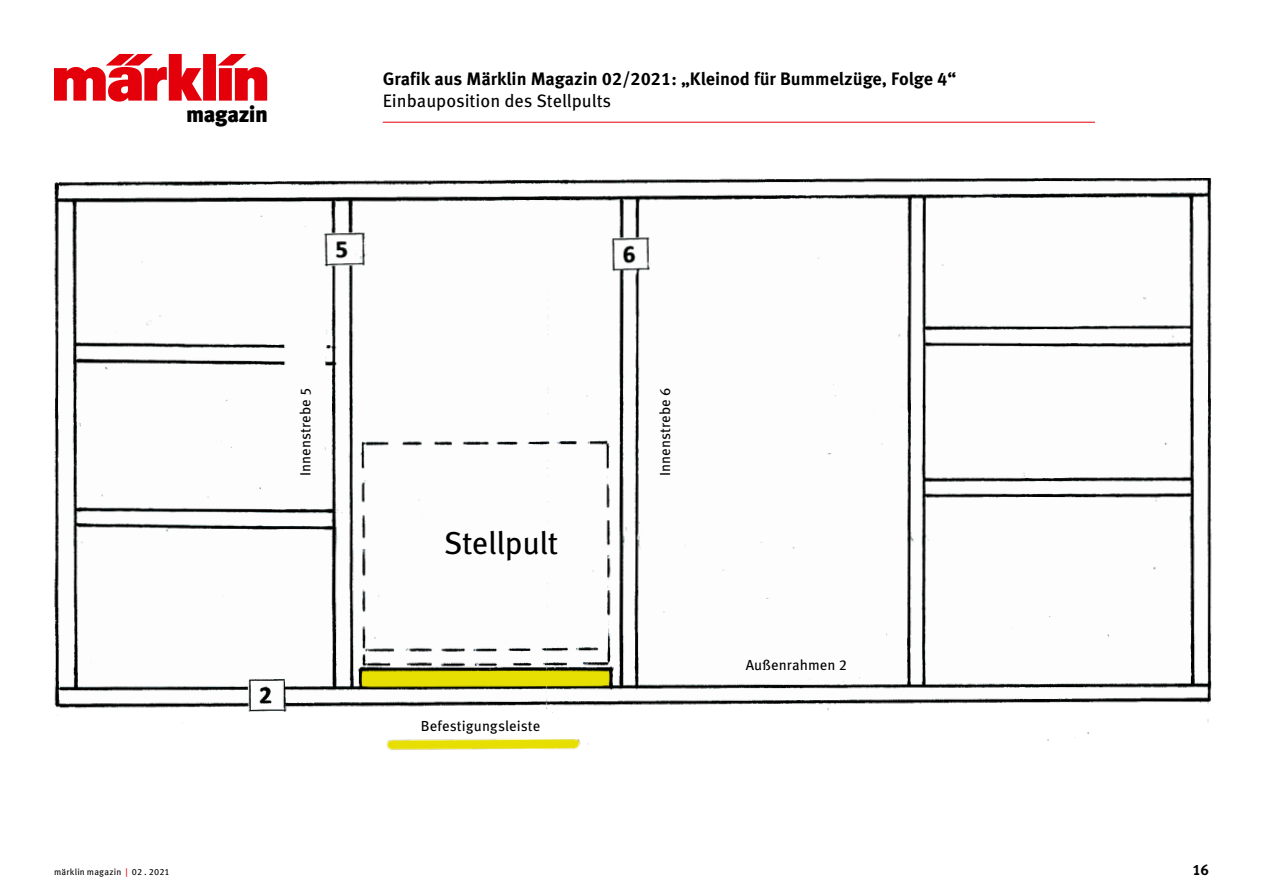
<style>
.page{position:relative;width:1263px;height:893px;background:#fff}
.page>*{position:absolute;margin:0;border:0;box-sizing:border-box;transform-origin:0 0}
._70_Gleisplanbeschri{font:31.8px "Meta OT";letter-spacing:-.01em;color:#000}
.t1{font:900 22.35px "Meta OT";letter-spacing:-.025em;color:#000}
.Kopf_Textfett{font:700 18px "Meta OT";color:#000}
.Kopf_Textmager{font:18px "Meta OT";color:#000}
.t2{font:700 15px "Meta OT";color:#000}
._70_Gleisplanbeschri-2{font:14.55px "Meta OT";letter-spacing:.005em;color:#000}
.t3{font:9px "Meta OT";letter-spacing:.02em;color:#000}
.s1{color:#e3000b}
</style>
<div class="page">
<svg style="left:54px;top:54px;width:213px;height:48px"></svg>
<hr style="left:383px;top:122px;width:712px;height:1px;background:#e3000b">
<img style="left:54px;top:179px;width:1157px;height:571px">
<p class="t1" style="left:186px;top:100px;width:83px">magazin</p>
<p class="Kopf_Textfett" style="left:383px;top:68px;width:575px">Grafik aus Märklin Magazin 02/2021: „Kleinod für Bummelzüge, Folge 4“</p>
<p class="Kopf_Textmager" style="left:383px;top:89px;width:230px">Einbauposition des Stellpults</p>
<p class="_70_Gleisplanbeschri-2" style="left:296px;top:476px;width:90px;rotate:-90deg">Innenstrebe 5</p>
<p class="_70_Gleisplanbeschri-2" style="left:656px;top:476px;width:90px;rotate:-90deg">Innenstrebe 6</p>
<p class="_70_Gleisplanbeschri" style="left:444px;top:522px;width:116px">Stellpult</p>
<p class="_70_Gleisplanbeschri-2" style="left:421px;top:717px;width:121px">Befestigungsleiste</p>
<p class="_70_Gleisplanbeschri-2" style="left:746px;top:656px;width:103px">Außenrahmen 2</p>
<p class="t3" style="left:54px;top:866px;width:117px">märklin magazin <span class="s1">|</span> 02 . 2021</p>
<p class="t2" style="left:1192px;top:860px;width:18px">16</p>
</div>
